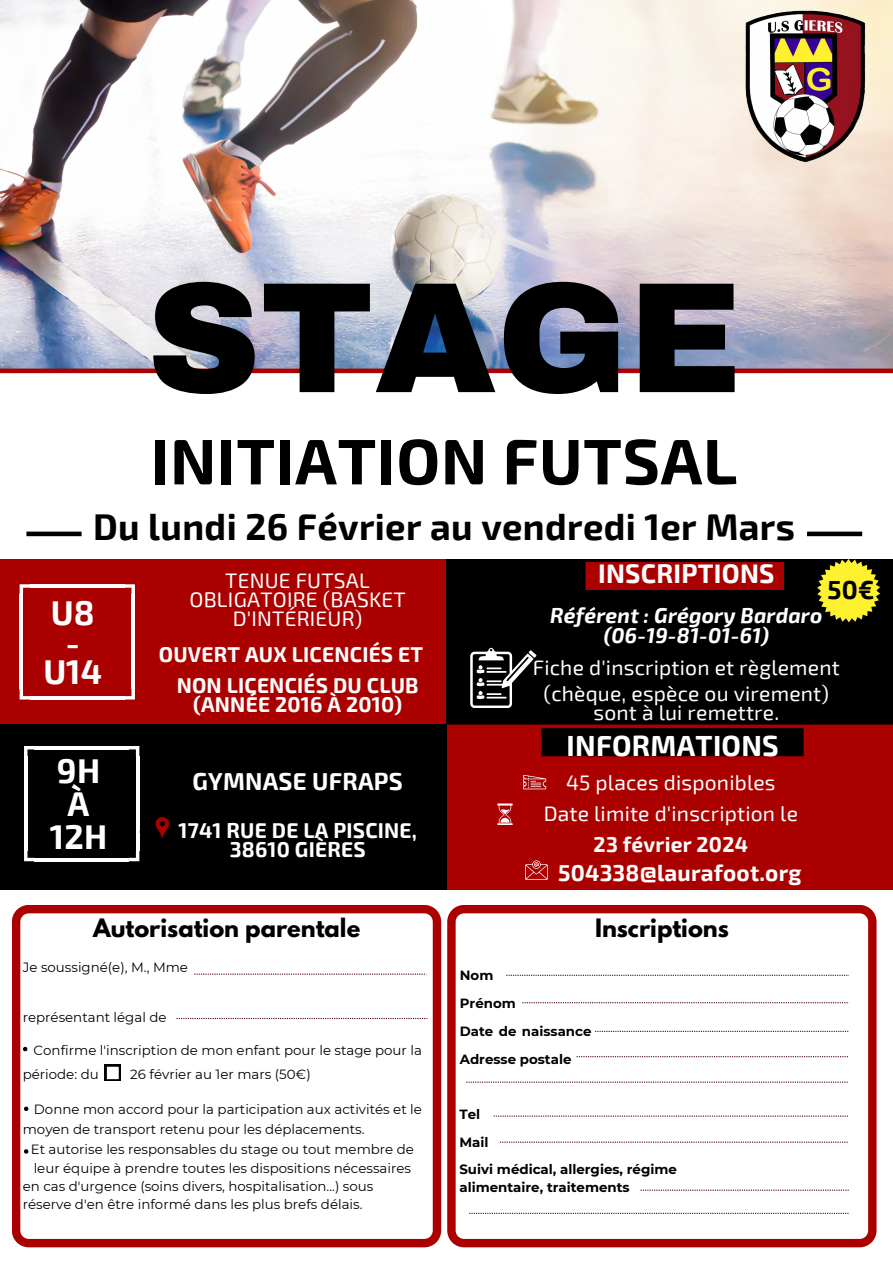
<style>
.page{position:relative;width:893px;height:1263px;background:#fff}
.page>*{position:absolute;margin:0;border:0;box-sizing:border-box;transform-origin:0 0}
.t1{font:900 157.57px "Archivo";color:#000}
.t2{font:700 64.28px "Exo 2";letter-spacing:.01em;color:#000}
.t3{font:700 36.45px "Exo 2";letter-spacing:.01em;color:#000}
.t4{font:700 33.6px/32.6px "Exo 2";letter-spacing:.005em;color:#fff;text-align:center}
.t5{font:700 28.5px "Exo 2";letter-spacing:.01em;color:#fff}
.t6{font:700 26.25px "Exo 2";letter-spacing:.01em;color:#fff}
.t7{font:700 25.5px "Exo 2";color:#000}
.t8{font:700 24px "Exo 2";letter-spacing:.01em;color:#fff}
.t9{font:700 22.5px "League Spartan";color:#000}
.t10{font:700 22.5px "Exo 2";letter-spacing:.01em;color:#fff}
.t11{font:21px/19.1px "Exo 2";letter-spacing:.01em;color:#fff;text-align:center}
.t12{font:700 21px/19.1px "Exo 2";letter-spacing:.01em;color:#fff;text-align:center}
.t13{font:italic 700 21px "Exo 2";letter-spacing:.01em;color:#fff}
.t14{font:13.35px "Montserrat";color:#000}
.t15{font:700 13.35px/28.1px "Montserrat";color:#000}
</style>
<div class="page">
<img style="left:0;top:0;width:893px;height:369px">
<img style="left:745px;top:10px;width:120px;height:152px">
<hr style="left:26px;top:532px;width:56px;height:4px;background:#000">
<hr style="left:807px;top:532px;width:55px;height:4px;background:#000">
<hr style="left:0;top:369px;width:893px;height:4px;background:#ab0000">
<svg style="left:12px;top:905px;width:430px;height:343px"></svg>
<svg style="left:447px;top:905px;width:430px;height:343px"></svg>
<div style="left:102px;top:1062px;width:21px;height:21px;border:4px solid #000"></div>
<svg style="left:194px;top:973px;width:232px;height:2px"></svg>
<svg style="left:176px;top:1018px;width:251px;height:1px"></svg>
<svg style="left:506px;top:975px;width:343px;height:1px"></svg>
<svg style="left:522px;top:1002px;width:327px;height:1px"></svg>
<svg style="left:595px;top:1031px;width:253px;height:1px"></svg>
<svg style="left:576px;top:1056px;width:272px;height:1px"></svg>
<svg style="left:466px;top:1081px;width:383px;height:2px"></svg>
<svg style="left:493px;top:1115px;width:355px;height:2px"></svg>
<svg style="left:500px;top:1141px;width:349px;height:2px"></svg>
<svg style="left:640px;top:1189px;width:208px;height:2px"></svg>
<svg style="left:469px;top:1213px;width:379px;height:1px"></svg>
<svg style="left:23px;top:1047px;width:4px;height:4px"></svg>
<svg style="left:24px;top:1106px;width:4px;height:5px"></svg>
<svg style="left:24px;top:1149px;width:4px;height:5px"></svg>
<div style="left:0;top:559px;width:446px;height:165px;background:#ab0000"></div>
<div style="left:446px;top:559px;width:447px;height:165px;background:#000"></div>
<div style="left:446px;top:724px;width:447px;height:166px;background:#ab0000"></div>
<div style="left:0;top:724px;width:446px;height:166px;background:#000"></div>
<hr style="left:131px;top:595px;width:4px;height:94px;background:#fff">
<hr style="left:20px;top:595px;width:3px;height:94px;background:#fff">
<hr style="left:30px;top:584px;width:94px;height:4px;background:#fff">
<hr style="left:30px;top:696px;width:94px;height:3px;background:#fff">
<svg style="left:124px;top:584px;width:11px;height:11px"></svg>
<svg style="left:20px;top:584px;width:10px;height:11px"></svg>
<svg style="left:124px;top:689px;width:11px;height:10px"></svg>
<svg style="left:20px;top:689px;width:10px;height:10px"></svg>
<div style="left:585px;top:562px;width:199px;height:28px;background:#ab0000"></div>
<svg style="left:470px;top:648px;width:66px;height:60px"></svg>
<div style="left:541px;top:728px;width:262px;height:28px;background:#000"></div>
<svg style="left:497px;top:803px;width:15px;height:22px"></svg>
<svg style="left:523px;top:775px;width:23px;height:14px"></svg>
<svg style="left:525px;top:860px;width:23px;height:20px"></svg>
<hr style="left:136px;top:756px;width:3px;height:95px;background:#fff">
<hr style="left:24px;top:756px;width:3px;height:95px;background:#fff">
<hr style="left:35px;top:746px;width:94px;height:3px;background:#fff">
<hr style="left:35px;top:858px;width:94px;height:3px;background:#fff">
<svg style="left:129px;top:746px;width:10px;height:10px"></svg>
<svg style="left:24px;top:746px;width:11px;height:10px"></svg>
<svg style="left:129px;top:851px;width:10px;height:10px"></svg>
<svg style="left:24px;top:851px;width:11px;height:10px"></svg>
<svg style="left:155px;top:817px;width:15px;height:21px"></svg>
<svg style="left:817px;top:559px;width:63px;height:63px"></svg>
<p class="t1" style="left:147px;top:254px;width:597px">STAGE</p>
<p class="t2" style="left:151px;top:419px;width:588px">INITIATION FUTSAL</p>
<p class="t3" style="left:93px;top:503px;width:703px">Du lundi 26 Février au vendredi 1er Mars</p>
<p class="t4" style="left:43px;top:597px;width:60px;line-height:29.2px">U8 -<br>U14</p>
<p class="t4" style="left:50px;top:753px;width:59px">9H<br>À<br>12H</p>
<h3 class="t11" style="left:189px;top:570px;width:218px">TENUE FUTSAL<br>OBLIGATOIRE (BASKET<br>D'INTÉRIEUR)</h3>
<p class="t12" style="left:159px;top:644px;width:266px">OUVERT AUX LICENCIÉS ET</p>
<p class="t12" style="left:177px;top:675px;width:243px">NON LICENCIÉS DU CLUB</p>
<p class="t12" style="left:193px;top:694px;width:210px">(ANNÉE 2016 À 2010)</p>
<p class="t8" style="left:192px;top:765px;width:212px">GYMNASE UFRAPS</p>
<p class="t12" style="left:178px;top:820px;width:240px">1741 RUE DE LA PISCINE,<br>38610 GIÈRES</p>
<p class="t6" style="left:598px;top:557px;width:178px">INSCRIPTIONS</p>
<p class="t7" style="left:827px;top:573px;width:48px">50€</p>
<p class="t13" style="left:550px;top:602px;width:273px">Référent : Grégory Bardaro</p>
<p class="t13" style="left:603px;top:622px;width:167px">(06-19-81-01-61)</p>
<p class="t11" style="left:533px;top:657px;width:308px">Fiche d'inscription et règlement</p>
<p class="t11" style="left:543px;top:683px;width:287px">(chèque, espèce ou virement)</p>
<p class="t11" style="left:593px;top:702px;width:187px">sont à lui remettre.</p>
<p class="t5" style="left:566px;top:727px;width:214px">INFORMATIONS</p>
<p class="t11" style="left:566px;top:772px;width:211px">45 places disponibles</p>
<p class="t11" style="left:544px;top:803px;width:256px">Date limite d'inscription le</p>
<p class="t12" style="left:593px;top:833px;width:156px">23 février 2024</p>
<p class="t10" style="left:558px;top:858px;width:245px">504338@laurafoot.org</p>
<p class="t9" style="left:93px;top:916px;width:269px">Autorisation parentale</p>
<p class="t9" style="left:595px;top:916px;width:135px">Inscriptions</p>
<h2 class="t14" style="left:23px;top:959px;width:167px">Je soussigné(e), M., Mme</h2>
<p class="t14" style="left:23px;top:1009px;width:145px">représentant légal de</p>
<p class="t14" style="left:34px;top:1042px;width:390px">Confirme l'inscription de mon enfant pour le stage pour la</p>
<p class="t14" style="left:23px;top:1066px;width:77px">période: du</p>
<p class="t14" style="left:130px;top:1066px;width:182px">26 février au 1er mars (50€)</p>
<p class="t14" style="left:34px;top:1101px;width:389px">Donne mon accord pour la participation aux activités et le</p>
<h1 class="t14" style="left:23px;top:1121px;width:343px">moyen de transport retenu pour les déplacements.</h1>
<h1 class="t14" style="left:31px;top:1141px;width:385px">Et autorise les responsables du stage ou tout membre de</h1>
<p class="t14" style="left:34px;top:1160px;width:379px">leur équipe à prendre toutes les dispositions nécessaires</p>
<p class="t14" style="left:23px;top:1178px;width:352px">en cas d'urgence (soins divers, hospitalisation...) sous</p>
<p class="t14" style="left:23px;top:1196px;width:341px">réserve d'en être informé dans les plus brefs délais.</p>
<p class="t15" style="left:460px;top:961px;width:35px">Nom</p>
<h4 class="t15" style="left:460px;top:989px;width:57px">Prénom</h4>
<h6 class="t15" style="left:460px;top:1017px;width:133px">Date de naissance<br>Adresse postale</h6>
<h3 class="t15" style="left:459px;top:1100px;width:22px">Tel</h3>
<h5 class="t15" style="left:459px;top:1128px;width:31px">Mail</h5>
<p class="t15" style="left:459px;top:1155px;width:219px">Suivi médical, allergies, régime</p>
<p class="t15" style="left:459px;top:1173px;width:172px">alimentaire, traitements</p>
</div>
